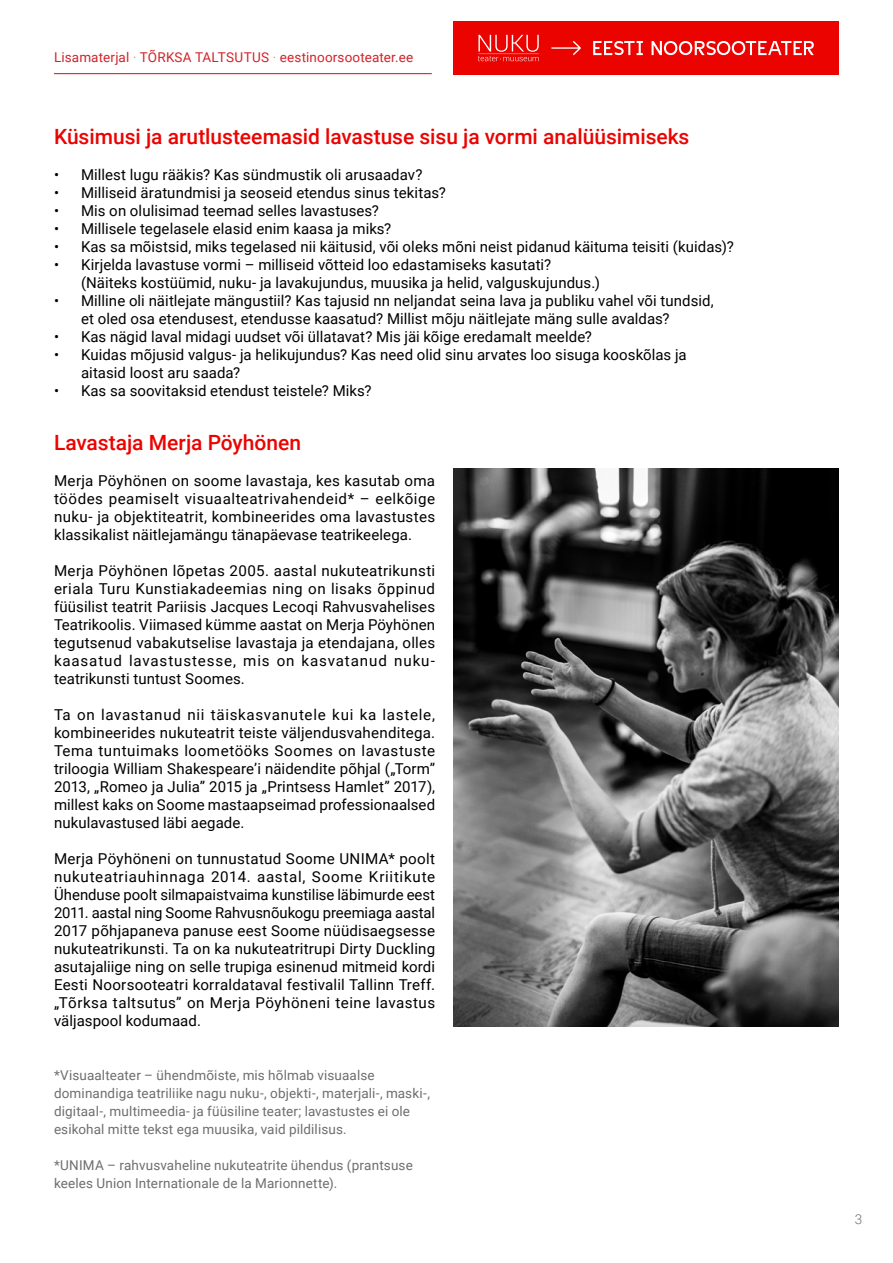
<style>
.page{position:relative;width:893px;height:1263px;background:#fff}
.page>*{position:absolute;margin:0;border:0;box-sizing:border-box;transform-origin:0 0}
.t1{font:500 21px "Roboto";color:#eb0300}
.t2{font:15px/18px "Roboto";letter-spacing:.005em;color:#000;text-align:justify}
.t3{font:13.5px/18px "Roboto";letter-spacing:.01em;color:#6d6e71}
.t4{font:13.5px "Roboto";letter-spacing:.01em;color:#d2232a}
.t5{font:300 13.5px "Roboto";color:#6d6e71}
.s1{font-family:"Amatic SC";font-weight:700}
</style>
<div class="page">
<hr style="left:54px;top:73px;width:378px;height:1px;background:#eb0300">
<div style="left:453px;top:21px;width:386px;height:54px;background:#eb0300"></div>
<svg style="left:478px;top:35px;width:336px;height:26px"></svg>
<img style="left:453px;top:468px;width:386px;height:558px">
<p class="t4" style="left:54px;top:48px;width:361px">Lisamaterjal <span class="s1">·</span> TÕRKSA TALTSUTUS <span class="s1">·</span> eestinoorsooteater.ee</p>
<h1 class="t1" style="left:54px;top:122px;width:637px">Küsimusi ja arutlusteemasid lavastuse sisu ja vormi analüüsimiseks</h1>
<p class="t2" style="left:54px;top:165px;width:370px">• Millest lugu rääkis? Kas sündmustik oli arusaadav?</p>
<p class="t2" style="left:54px;top:183px;width:393px">• Milliseid äratundmisi ja seoseid etendus sinus tekitas?</p>
<p class="t2" style="left:54px;top:201px;width:326px">• Mis on olulisimad teemad selles lavastuses?</p>
<p class="t2" style="left:54px;top:219px;width:339px">• Millisele tegelasele elasid enim kaasa ja miks?</p>
<p class="t2" style="left:54px;top:237px;width:681px">• Kas sa mõistsid, miks tegelased nii käitusid, või oleks mõni neist pidanud käituma teisiti (kuidas)?</p>
<p class="t2" style="left:81px;top:255px;width:520px;text-indent:-27px">• Kirjelda lavastuse vormi – milliseid võtteid loo edastamiseks kasutati? (Näiteks kostüümid, nuku- ja lavakujundus, muusika ja helid, valguskujundus.)</p>
<p class="t2" style="left:81px;top:291px;width:634px;text-indent:-27px">• Milline oli näitlejate mängustiil? Kas tajusid nn neljandat seina lava ja publiku vahel või tundsid, et oled osa etendusest, etendusse kaasatud? Millist mõju näitlejate mäng sulle avaldas?</p>
<p class="t2" style="left:54px;top:327px;width:539px">• Kas nägid laval midagi uudset või üllatavat? Mis jäi kõige eredamalt meelde?</p>
<p class="t2" style="left:81px;top:345px;width:607px;text-indent:-27px">• Kuidas mõjusid valgus- ja helikujundus? Kas need olid sinu arvates loo sisuga kooskõlas ja aitasid loost aru saada?</p>
<p class="t2" style="left:54px;top:381px;width:319px">• Kas sa soovitaksid etendust teistele? Miks?</p>
<h1 class="t1" style="left:54px;top:428px;width:249px">Lavastaja Merja Pöyhönen</h1>
<p class="t2" style="left:54px;top:471px;width:383px">Merja Pöyhönen on soome lavastaja, kes kasutab oma töödes peamiselt visuaalteatrivahendeid* – eelkõige nuku- ja objektiteatrit, kombineerides oma lavastustes klassikalist näitlejamängu tänapäevase teatrikeelega.</p>
<p class="t2" style="left:54px;top:561px;width:383px">Merja Pöyhönen lõpetas 2005. aastal nukuteatrikunsti eriala Turu Kunstiakadeemias ning on lisaks õppinud füüsilist teatrit Pariisis Jacques Lecoqi Rahvusvahelises Teatrikoolis. Viimased kümme aastat on Merja Pöyhönen tegutsenud vabakutselise lavastaja ja etendajana, olles kaasatud lavastustesse, mis on kasvatanud nuku&shy;teatrikunsti tuntust Soomes.</p>
<p class="t2" style="left:54px;top:705px;width:383px">Ta on lavastanud nii täiskasvanutele kui ka lastele, kombineerides nukuteatrit teiste väljendusvahenditega.<br>Tema tuntuimaks loometööks Soomes on lavastuste triloogia William Shakespeare’i näidendite põhjal („Torm” 2013, „Romeo ja Julia” 2015 ja „Printsess Hamlet” 2017), millest kaks on Soome mastaapseimad professionaalsed nukulavastused läbi aegade.</p>
<p class="t2" style="left:54px;top:849px;width:383px">Merja Pöyhöneni on tunnustatud Soome UNIMA* poolt nukuteatriauhinnaga 2014. aastal, Soome Kriitikute Ühenduse poolt silmapaistvaima kunstilise läbimurde eest 2011. aastal ning Soome Rahvusnõukogu preemiaga aastal 2017 põhjapaneva panuse eest Soome nüüdisaegsesse nukuteatrikunsti. Ta on ka nukuteatritrupi Dirty Duckling asutajaliige ning on selle trupiga esinenud mitmeid kordi Eesti Noorsooteatri korraldataval festivalil Tallinn Treff. „Tõrksa taltsutus” on Merja Pöyhöneni teine lavastus väljaspool kodumaad.</p>
<p class="t3" style="left:54px;top:1066px;width:377px">*Visuaalteater – ühendmõiste, mis hõlmab visuaalse dominandiga teatriliike nagu nuku-, objekti-, materjali-, maski-, digitaal-, multimeedia- ja füüsiline teater; lavastustes ei ole esikohal mitte tekst ega muusika, vaid pildilisus.</p>
<p class="t3" style="left:54px;top:1156px;width:360px">*UNIMA – rahvusvaheline nukuteatrite ühendus (prantsuse keeles Union Internationale de la Marionnette).</p>
<p class="t5" style="left:855px;top:1210px;width:9px">3</p>
</div>
